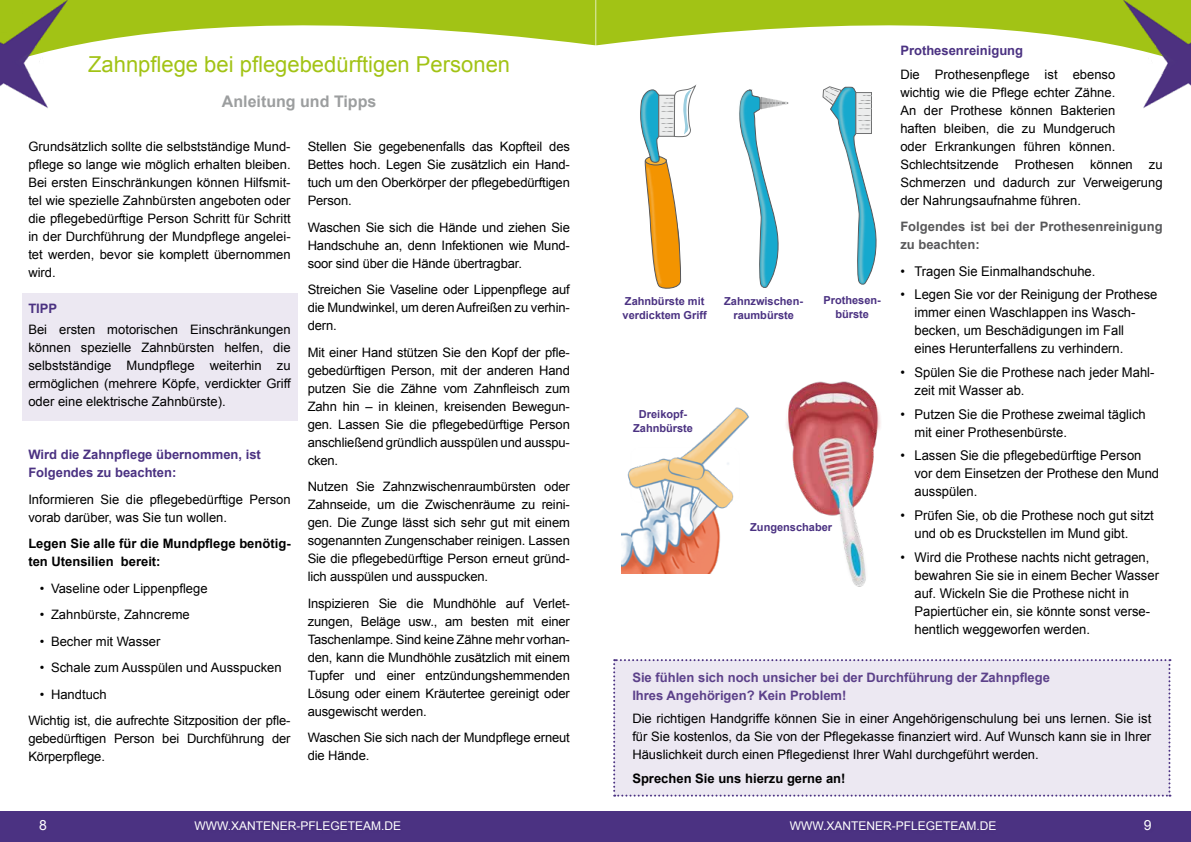
<style>
.page{position:relative;width:1191px;height:842px;background:#fff}
.page>*{position:absolute;margin:0;border:0;box-sizing:border-box;transform-origin:0 0}
.t1{font:22px "Arial";color:#a2c315}
.t2{font:700 16px "Arial";color:#9c9e9f}
.t3{font:14px "Arial";color:#fff}
.t4{font:13.4px/18px "Arial";color:#000}
.t5{font:13px/18px "Arial";color:#000;text-align:justify}
.t6{font:700 13px/18px "Arial";color:#5c418a}
.t7{font:700 13px/18px "Arial";color:#000}
.t8{font:700 13px/18px "Arial";color:#4b3282}
.t9{font:700 13px/18px "Arial";color:#58585a}
.t10{font:12px "Arial";color:#fff}
.t11{font:700 11px/14px "Arial";color:#4b3282;text-align:center}
</style>
<div class="page">
<div style="left:0;top:811px;width:1191px;height:31px;background:#4b3282"></div>
<svg style="left:67px;top:0;width:528px;height:47px;fill:#a2c315"></svg>
<svg style="left:596px;top:0;width:527px;height:88px"></svg>
<img style="left:0;top:0;width:67px;height:109px">
<img style="left:1123px;top:0;width:68px;height:108px">
<div style="left:22px;top:294px;width:275px;height:127px;background:#ece8f2"></div>
<img style="left:821px;top:83px;width:62px;height:5px">
<svg style="left:822px;top:86px;width:58px;height:199px"></svg>
<div style="left:613px;top:659px;width:557px;height:138px;background:#ece8f2"></div>
<img style="left:786px;top:381px;width:95px;height:206px">
<img style="left:621px;top:407px;width:128px;height:166px">
<img style="left:621px;top:84px;width:66px;height:4px">
<svg style="left:638px;top:86px;width:57px;height:195px"></svg>
<img style="left:638px;top:147px;width:43px;height:142px">
<img style="left:732px;top:84px;width:54px;height:6px">
<svg style="left:739px;top:90px;width:50px;height:198px"></svg>
<h1 class="t1" style="left:88px;top:50px;width:423px">Zahnpflege bei pflegebedürftigen Personen</h1>
<p class="t2" style="left:222px;top:91px;width:156px">Anleitung und Tipps</p>
<p class="t5" style="left:28px;top:138px;width:264px">Grundsätzlich sollte die selbstständige Mund&shy;pflege so lange wie möglich erhalten bleiben.<br>Bei ersten Einschränkungen können Hilfsmit&shy;tel wie spezielle Zahnbürsten angeboten oder die pflegebedürftige Person Schritt für Schritt in der Durchführung der Mundpflege angelei&shy;tet werden, bevor sie komplett übernommen wird.</p>
<p class="t8" style="left:28px;top:300px;width:30px">TIPP</p>
<p class="t5" style="left:28px;top:321px;width:264px">Bei ersten motorischen Einschränkungen können spezielle Zahnbürsten helfen, die selbstständige Mundpflege weiterhin zu ermöglichen (mehrere Köpfe, verdickter Griff oder eine elektrische Zahnbürste).</p>
<p class="t8" style="left:28px;top:446px;width:234px">Wird die Zahnpflege übernommen, ist<br>Folgendes zu beachten:</p>
<p class="t5" style="left:28px;top:490px;width:264px">Informieren Sie die pflegebedürftige Person vorab darüber, was Sie tun wollen.</p>
<p class="t7" style="left:28px;top:535px;width:264px">Legen Sie alle für die Mundpflege benötig&shy;ten Utensilien bereit:</p>
<p class="t5" style="left:40px;top:579px;width:169px">• Vaseline oder Lippenpflege</p>
<p class="t5" style="left:40px;top:606px;width:152px">• Zahnbürste, Zahncreme</p>
<p class="t5" style="left:40px;top:632px;width:122px">• Becher mit Wasser</p>
<p class="t5" style="left:40px;top:659px;width:243px">• Schale zum Ausspülen und Ausspucken</p>
<p class="t5" style="left:28px;top:681px;width:264px;line-height:26.5px;text-indent:11px">• Handtuch<br>Wichtig ist, die aufrechte Sitzposition der pfle-</p>
<p class="t5" style="left:28px;top:730px;width:264px">gebedürftigen Person bei Durchführung der<br>Körperpflege.</p>
<p class="t5" style="left:308px;top:138px;width:264px">Stellen Sie gegebenenfalls das Kopfteil des Bettes hoch. Legen Sie zusätzlich ein Hand&shy;tuch um den Oberkörper der pflegebedürftigen Person.</p>
<p class="t5" style="left:308px;top:218px;width:264px">Waschen Sie sich die Hände und ziehen Sie Handschuhe an, denn Infektionen wie Mund&shy;soor sind über die Hände übertragbar.</p>
<p class="t5" style="left:308px;top:281px;width:264px">Streichen Sie Vaseline oder Lippenpflege auf die Mundwinkel, um deren Aufreißen zu verhin&shy;dern.</p>
<p class="t5" style="left:308px;top:343px;width:264px">Mit einer Hand stützen Sie den Kopf der pfle&shy;gebedürftigen Person, mit der anderen Hand putzen Sie die Zähne vom Zahnfleisch zum Zahn hin – in kleinen, kreisenden Bewegun&shy;gen. Lassen Sie die pflegebedürftige Person anschließend gründlich ausspülen und ausspu&shy;cken.</p>
<p class="t5" style="left:308px;top:478px;width:264px">Nutzen Sie Zahnzwischenraumbürsten oder Zahnseide, um die Zwischenräume zu reini&shy;gen. Die Zunge lässt sich sehr gut mit einem sogenannten Zungenschaber reinigen. Lassen Sie die pflegebedürftige Person erneut gründ&shy;lich ausspülen und ausspucken.</p>
<p class="t5" style="left:308px;top:594px;width:264px">Inspizieren Sie die Mundhöhle auf Verlet&shy;zungen, Beläge usw., am besten mit einer Taschenlampe. Sind keine Zähne mehr vorhan&shy;den, kann die Mundhöhle zusätzlich mit einem Tupfer und einer entzündungshemmenden Lösung oder einem Kräutertee gereinigt oder ausgewischt werden.</p>
<p class="t5" style="left:308px;top:729px;width:264px">Waschen Sie sich nach der Mundpflege erneut die Hände.</p>
<p class="t11" style="left:622px;top:294px;width:86px;text-align:left">Zahnbürste mit verdicktem Griff</p>
<p class="t11" style="left:724px;top:294px;width:80px">Zahnzwischen&shy;raumbürste</p>
<p class="t11" style="left:823px;top:294px;width:59px">Prothesen&shy;bürste</p>
<p class="t11" style="left:633px;top:408px;width:61px">Dreikopf-<br>Zahnbürste</p>
<p class="t11" style="left:750px;top:521px;width:83px">Zungenschaber</p>
<p class="t8" style="left:900px;top:42px;width:124px">Prothesenreinigung</p>
<p class="t5" style="left:900px;top:65px;width:264px;text-align:left">Die Prothesenpflege ist ebenso<br>wichtig wie die Pflege echter Zähne.<br>An der Prothese können Bakterien<br>haften bleiben, die zu Mundgeruch<br>oder Erkrankungen führen können.<br>Schlechtsitzende Prothesen können zu Schmerzen und dadurch zur Verweigerung der Nahrungsaufnahme führen.</p>
<p class="t9" style="left:900px;top:218px;width:264px">Folgendes ist bei der Prothesenreinigung zu beachten:</p>
<p class="t4" style="left:900px;top:262px;width:197px">• Tragen Sie Einmalhandschuhe.</p>
<p class="t4" style="left:914px;top:286px;width:244px;text-indent:-14px">• Legen Sie vor der Reinigung der Prothese immer einen Waschlappen ins Wasch&shy;becken, um Beschädigungen im Fall eines Herunterfallens zu verhindern.</p>
<p class="t4" style="left:914px;top:363px;width:241px;text-indent:-14px">• Spülen Sie die Prothese nach jeder Mahl&shy;zeit mit Wasser ab.</p>
<p class="t4" style="left:914px;top:405px;width:233px;text-indent:-14px">• Putzen Sie die Prothese zweimal täglich mit einer Prothesenbürste.</p>
<p class="t4" style="left:914px;top:447px;width:246px;text-indent:-14px">• Lassen Sie die pflegebedürftige Person vor dem Einsetzen der Prothese den Mund ausspülen.</p>
<p class="t4" style="left:914px;top:506px;width:241px;text-indent:-14px">• Prüfen Sie, ob die Prothese noch gut sitzt und ob es Druckstellen im Mund gibt.</p>
<p class="t4" style="left:914px;top:548px;width:246px;text-indent:-14px">• Wird die Prothese nachts nicht getragen, bewahren Sie sie in einem Becher Wasser auf. Wickeln Sie die Prothese nicht in Papiertücher ein, sie könnte sonst verse&shy;hentlich weggeworfen werden.</p>
<p class="t6" style="left:632px;top:668px;width:419px">Sie fühlen sich noch unsicher bei der Durchführung der Zahnpflege<br>Ihres Angehörigen? Kein Problem!</p>
<p class="t5" style="left:632px;top:710px;width:520px">Die richtigen Handgriffe können Sie in einer Angehörigenschulung bei uns lernen. Sie ist für Sie kostenlos, da Sie von der Pflegekasse finanziert wird. Auf Wunsch kann sie in Ihrer Häuslichkeit durch einen Pflegedienst Ihrer Wahl durchgeführt werden.</p>
<p class="t7" style="left:632px;top:770px;width:215px">Sprechen Sie uns hierzu gerne an!</p>
<p class="t3" style="left:39px;top:816px;width:9px">8</p>
<p class="t10" style="left:194px;top:818px;width:208px">WWW.XANTENER-PFLEGETEAM.DE</p>
<p class="t10" style="left:790px;top:818px;width:208px">WWW.XANTENER-PFLEGETEAM.DE</p>
<p class="t3" style="left:1143px;top:816px;width:9px">9</p>
</div>
